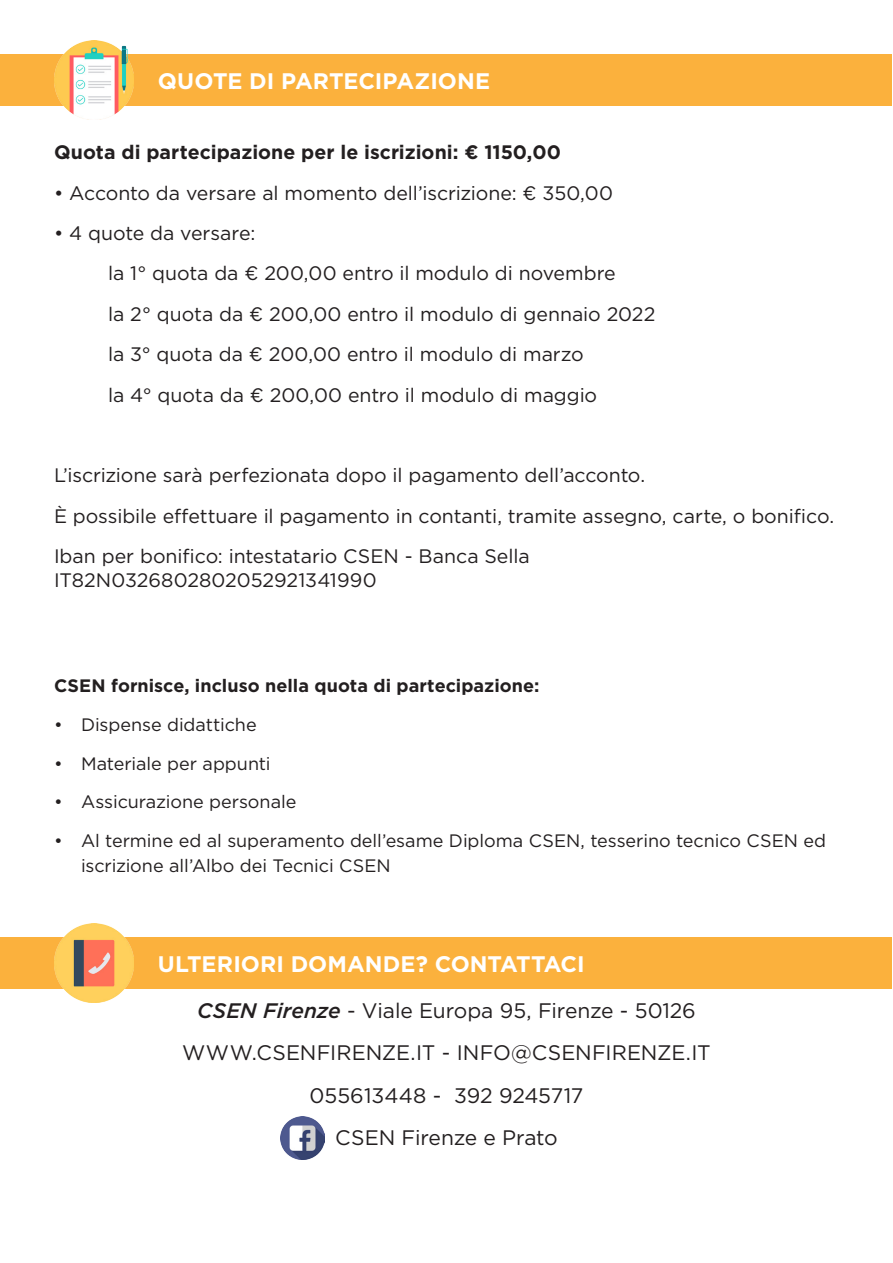
<style>
.page{position:relative;width:893px;height:1263px;background:#fff}
.page>*{position:absolute;margin:0;border:0;box-sizing:border-box;transform-origin:0 0}
.t1{font:700 22.5px "Gotham";color:#fff}
.t2{font:21px "Gotham";letter-spacing:-.005em;color:#231f20}
.t3{font:19.5px/23.4px "Gotham";letter-spacing:-.005em;color:#231f20}
.t4{font:700 19.5px "Gotham";color:#231f20}
.t5{font:18px/25.2px "Gotham";letter-spacing:-.005em;color:#231f20}
.t6{font:700 18px "Gotham";letter-spacing:.005em;color:#231f20}
.s1{font-weight:500;font-style:italic}
</style>
<div class="page">
<div style="left:1px;top:54px;width:891px;height:52px;background:#fbb13d"></div>
<div style="left:0;top:937px;width:891px;height:52px;background:#fbb13d"></div>
<img style="left:54px;top:40px;width:79px;height:79px">
<img style="left:54px;top:923px;width:79px;height:79px">
<img style="left:281px;top:1116px;width:43px;height:44px">
<p class="t1" style="left:158px;top:66px;width:334px">QUOTE DI PARTECIPAZIONE</p>
<p class="t4" style="left:54px;top:139px;width:508px">Quota di partecipazione per le iscrizioni: € 1150,00</p>
<p class="t3" style="left:54px;top:181px;width:561px">• Acconto da versare al momento dell’iscrizione: € 350,00</p>
<p class="t3" style="left:54px;top:221px;width:203px">• 4 quote da versare:</p>
<p class="t3" style="left:108px;top:261px;width:509px">la 1° quota da € 200,00 entro il modulo di novembre</p>
<p class="t3" style="left:108px;top:302px;width:549px">la 2° quota da € 200,00 entro il modulo di gennaio 2022</p>
<p class="t3" style="left:108px;top:342px;width:477px">la 3° quota da € 200,00 entro il modulo di marzo</p>
<p class="t3" style="left:108px;top:383px;width:491px">la 4° quota da € 200,00 entro il modulo di maggio</p>
<p class="t3" style="left:54px;top:463px;width:593px">L’iscrizione sarà perfezionata dopo il pagamento dell’acconto.</p>
<p class="t3" style="left:54px;top:504px;width:782px">È possibile effettuare il pagamento in contanti, tramite assegno, carte, o bonifico.</p>
<p class="t3" style="left:54px;top:544px;width:477px">Iban per bonifico: intestatario CSEN - Banca Sella<br>IT82N0326802802052921341990</p>
<p class="t6" style="left:54px;top:674px;width:487px">CSEN fornisce, incluso nella quota di partecipazione:</p>
<p class="t5" style="left:54px;top:711px;width:204px">• Dispense didattiche</p>
<p class="t5" style="left:54px;top:750px;width:218px">• Materiale per appunti</p>
<p class="t5" style="left:54px;top:789px;width:244px">• Assicurazione personale</p>
<p class="t5" style="left:81px;top:827px;width:746px;text-indent:-27px">• Al termine ed al superamento dell’esame Diploma CSEN, tesserino tecnico CSEN ed iscrizione all’Albo dei Tecnici CSEN</p>
<p class="t1" style="left:158px;top:949px;width:428px">ULTERIORI DOMANDE? CONTATTACI</p>
<p class="t2" style="left:197px;top:997px;width:500px"><span class="s1">CSEN Firenze</span> - Viale Europa 95, Firenze - 50126</p>
<p class="t2" style="left:182px;top:1039px;width:530px">WWW.CSENFIRENZE.IT - INFO@CSENFIRENZE.IT</p>
<p class="t2" style="left:309px;top:1082px;width:275px">055613448 - 392 9245717</p>
<p class="t2" style="left:335px;top:1124px;width:224px">CSEN Firenze e Prato</p>
</div>
